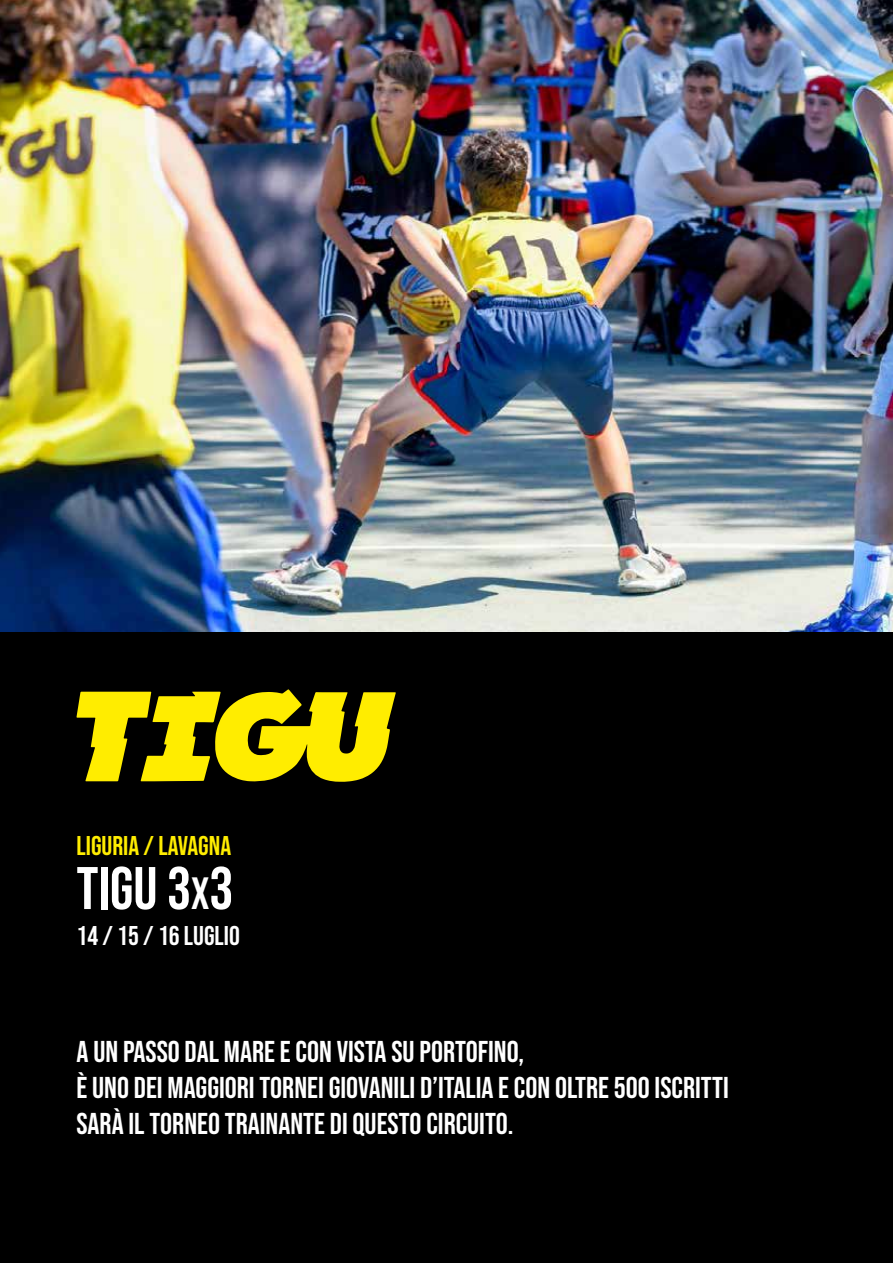
<style>
.page{position:relative;width:893px;height:1263px;background:#000}
.page>*{position:absolute;margin:0;border:0;box-sizing:border-box;transform-origin:0 0}
.t1{font:60px "Bebas Neue";color:#fff}
.t2{font:30px/36px "Bebas Neue";color:#fff}
.t3{font:27px "Bebas Neue";color:#ffed00}
.t4{font:27px "Bebas Neue";color:#fff}
.s1{font-size:45px}
</style>
<div class="page">
<img style="left:0;top:0;width:893px;height:631px">
<svg style="left:76px;top:689px;width:320px;height:93px"></svg>
<p class="t3" style="left:77px;top:830px;width:156px">LIGURIA / LAVAGNA</p>
<h1 class="t1" style="left:77px;top:854px;width:158px">TIGU 3<span class="s1">X</span>3</h1>
<p class="t4" style="left:77px;top:920px;width:165px">14 / 15 / 16 LUGLIO</p>
<p class="t2" style="left:77px;top:1033px;width:654px">A UN PASSO DAL MARE E CON VISTA SU PORTOFINO,<br>È UNO DEI MAGGIORI TORNEI GIOVANILI D’ITALIA E CON OLTRE 500 ISCRITTI<br>SARÀ IL TORNEO TRAINANTE DI QUESTO CIRCUITO.</p>
</div>
